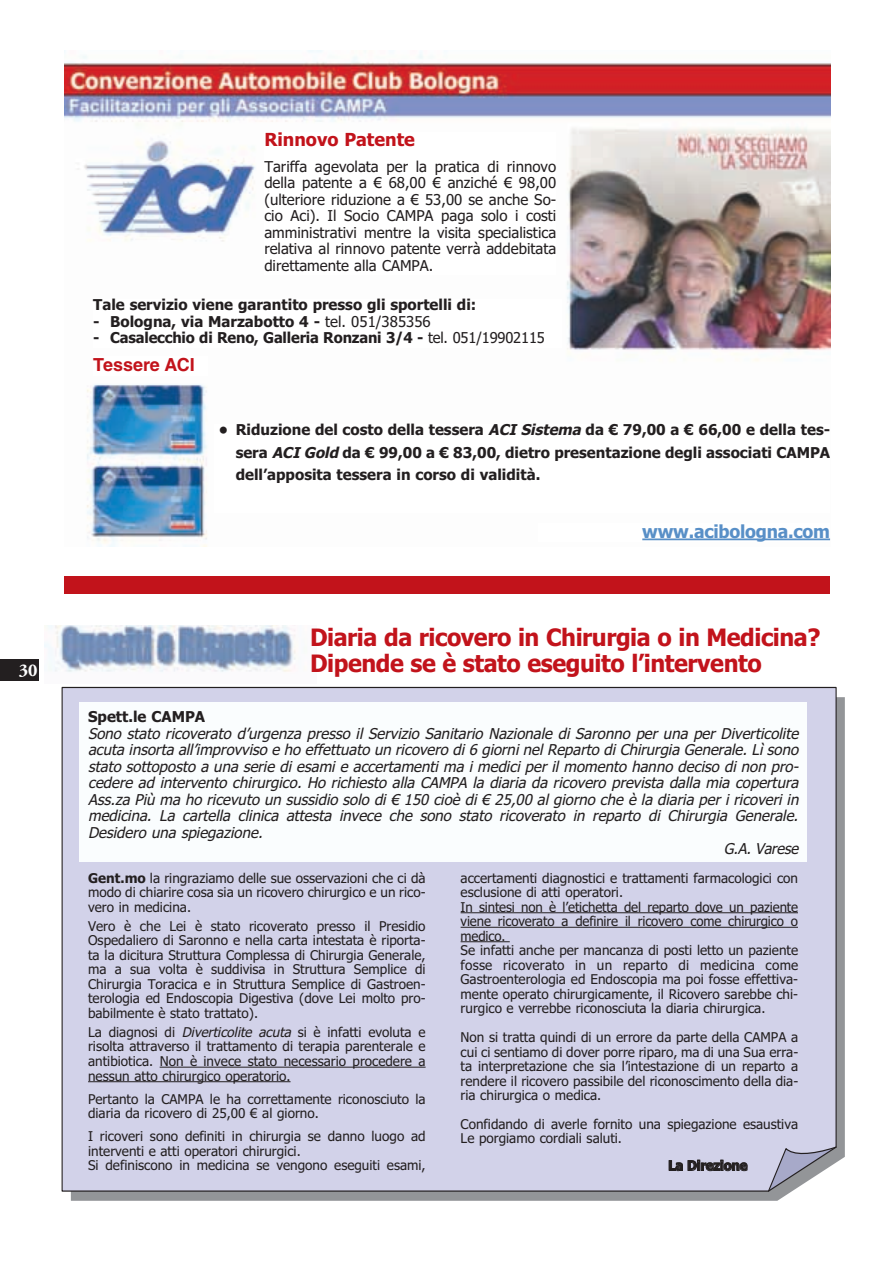
<style>
.page{position:relative;width:892px;height:1263px;background:#fff}
.page>*{position:absolute;margin:0;border:0;box-sizing:border-box;transform-origin:0 0}
.t1{font:24px/25.5px "Tahoma Bold OTF";letter-spacing:-.02em;color:#c2131b}
.t2{font:18px "Tahoma Bold OTF";letter-spacing:-.015em;color:#588fc7}
.t3{font:18px "Tahoma Bold OTF";color:#c2131b}
.t4{font:700 18px "Helvetica LT Std";color:#c2131b}
.t5{font:700 18px "Adobe Garamond Pro";color:#fff}
.t6{font:italic 15px "Tahoma";color:#231f20}
.t7{font:15px/22.5px "Tahoma Bold OTF";color:#231f20;text-align:justify}
.t8{font:15px/16.5px "Tahoma";color:#231f20;text-align:justify}
.t9{font:13.5px/14.5px "Tahoma";color:#231f20;text-align:justify}
.t10{font:700 13.5px "Tahoma";letter-spacing:-.02em;color:#231f20}
.s1{font-family:"Tahoma"}
.s2{font-style:italic}
.s3{font-family:"Tahoma Bold OTF"}
</style>
<div class="page">
<div style="left:0;top:660px;width:39px;height:21px;background:#231f20"></div>
<svg style="left:71px;top:697px;width:774px;height:504px;background:#9b9da0"></svg>
<div style="left:62px;top:687px;width:775px;height:505px;background:#d2d2e9"></div>
<svg style="left:767px;top:1146px;width:70px;height:47px"></svg>
<img style="left:44px;top:626px;width:252px;height:46px">
<div style="left:80px;top:702px;width:727px;height:159px;background:#fafdfe"></div>
<hr style="left:160px;top:1067px;width:265px;height:1px;background:#231f20">
<hr style="left:88px;top:1081px;width:202px;height:1px;background:#231f20">
<hr style="left:460px;top:912px;width:338px;height:1px;background:#231f20">
<hr style="left:460px;top:927px;width:338px;height:1px;background:#231f20">
<hr style="left:460px;top:941px;width:50px;height:1px;background:#231f20">
<svg style="left:669px;top:1160px;width:78px;height:11px"></svg>
<img style="left:64px;top:50px;width:766px;height:496px">
<div style="left:264px;top:132px;width:292px;height:143px;background:#fff"></div>
<div style="left:93px;top:299px;width:469px;height:48px;background:#fff"></div>
<div style="left:93px;top:356px;width:114px;height:20px;background:#fff"></div>
<div style="left:214px;top:424px;width:616px;height:89px;background:#fff"></div>
<div style="left:539px;top:523px;width:291px;height:19px;background:#fff"></div>
<hr style="left:642px;top:538px;width:188px;height:2px;background:#588fc7">
<div style="left:64px;top:577px;width:766px;height:17px;background:#c2131b"></div>
<h2 class="t5" style="left:19px;top:659px;width:20px">30</h2>
<h2 class="t3" style="left:264px;top:132px;width:152px">Rinnovo Patente</h2>
<p class="t8" style="left:264px;top:159px;width:293px">Tariffa agevolata per la pratica di rinnovo della patente a € 68,00 € anziché € 98,00 (ulteriore riduzione a € 53,00 se anche So - cio Aci). Il Socio CAMPA paga solo i costi amministrativi mentre la visita specialistica relativa al rinnovo patente verrà addebitata direttamente alla CAMPA.</p>
<p class="t7" style="left:93px;top:295px;width:384px">Tale servizio viene garantito presso gli sportelli di:</p>
<p class="t7" style="left:93px;top:312px;width:339px">- Bologna, via Marzabotto 4 - <span class="s1">tel. 051/385356</span></p>
<p class="t7" style="left:93px;top:328px;width:453px">- Casalecchio di Reno, Galleria Ronzani 3/4 - <span class="s1">tel. 051/19902115</span></p>
<h2 class="t4" style="left:93px;top:354px;width:103px">Tessere ACI</h2>
<p class="t7" style="left:236px;top:420px;width:596px;text-indent:-17px">• Riduzione del costo della tessera <span class="s2">ACI Sistema</span>da € 79,00 a € 66,00 e della tes&shy;sera <span class="s2">ACI Gold</span>da € 99,00 a € 83,00, dietro presentazione degli associati CAMPA dell’apposita tessera in corso di validità.</p>
<h2 class="t2" style="left:642px;top:524px;width:189px">www.acibologna.com</h2>
<h1 class="t1" style="left:310px;top:627px;width:512px">Diaria da ricovero in Chirurgia o in Medicina?<br>Dipende se è stato eseguito l’intervento</h1>
<p class="t7" style="left:88px;top:707px;width:119px">Spett.le CAMPA</p>
<p class="t6" style="left:88px;top:727px;width:715px">Sono stato ricoverato d’urgenza presso il Servizio Sanitario Nazionale di Saronno per una per Diverticolite</p>
<p class="t6" style="left:88px;top:744px;width:714px">acuta insorta all’improvviso e ho effettuato un ricovero di 6 giorni nel Reparto di Chirurgia Generale. Lì sono</p>
<p class="t6" style="left:88px;top:760px;width:714px">stato sottoposto a una serie di esami e accertamenti ma i medici per il momento hanno deciso di non pro-</p>
<p class="t6" style="left:88px;top:777px;width:715px">cedere ad intervento chirurgico. Ho richiesto alla CAMPA la diaria da ricovero prevista dalla mia copertura</p>
<p class="t6" style="left:88px;top:793px;width:715px">Ass.za Più ma ho ricevuto un sussidio solo di € 150 cioè di € 25,00 al giorno che è la diaria per i ricoveri in</p>
<p class="t6" style="left:88px;top:810px;width:714px">medicina. La cartella clinica attesta invece che sono stato ricoverato in reparto di Chirurgia Generale.</p>
<p class="t6" style="left:88px;top:826px;width:179px">Desidero una spiegazione.</p>
<p class="t6" style="left:724px;top:843px;width:79px">G.A. Varese</p>
<p class="t9" style="left:88px;top:872px;width:339px"><span class="s3">Gent.mo</span> la ringraziamo delle sue osservazioni che ci dà modo di chiarire cosa sia un ricovero chirurgico e un rico&shy;vero in medicina.</p>
<p class="t9" style="left:88px;top:920px;width:339px">Vero è che Lei è stato ricoverato presso il Presidio Ospedaliero di Saronno e nella carta intestata è riporta&shy;ta la dicitura Struttura Complessa di Chirurgia Generale, ma a sua volta è suddivisa in Struttura Semplice di Chirurgia Toracica e in Struttura Semplice di Gastroen&shy;terologia ed Endoscopia Digestiva (dove Lei molto pro&shy;babilmente è stato trattato).</p>
<p class="t9" style="left:88px;top:1026px;width:339px">La diagnosi di <span class="s2">Diverticolite acuta</span> si è infatti evoluta e risolta attraverso il trattamento di terapia parenterale e antibiotica. Non è invece stato necessario procedere a nessun atto chirurgico operatorio.</p>
<p class="t9" style="left:88px;top:1093px;width:339px">Pertanto la CAMPA le ha correttamente riconosciuto la diaria da ricovero di 25,00 € al giorno.</p>
<p class="t9" style="left:88px;top:1130px;width:339px;text-align:left">I ricoveri sono definiti in chirurgia se danno luogo ad interventi e atti operatori chirurgici.<br>Si definiscono in medicina se vengono eseguiti esami,</p>
<p class="t9" style="left:460px;top:872px;width:339px;text-align:left">accertamenti diagnostici e trattamenti farmacologici con esclusione di atti operatori.<br>In sintesi non è l’etichetta del reparto dove un paziente viene ricoverato a definire il ricovero come chirurgico o medico.<br>Se infatti anche per mancanza di posti letto un paziente fosse ricoverato in un reparto di medicina come Gastroenterologia ed Endoscopia ma poi fosse effettiva&shy;mente operato chirurgicamente, il Ricovero sarebbe chi&shy;rurgico e verrebbe riconosciuta la diaria chirurgica.</p>
<p class="t9" style="left:460px;top:1031px;width:339px">Non si tratta quindi di un errore da parte della CAMPA a cui ci sentiamo di dover porre riparo, ma di una Sua erra&shy;ta interpretazione che sia l’intestazione di un reparto a rendere il ricovero passibile del riconoscimento della dia&shy;ria chirurgica o medica.</p>
<p class="t9" style="left:460px;top:1118px;width:339px">Confidando di averle fornito una spiegazione esaustiva<br>Le porgiamo cordiali saluti.</p>
<p class="t10" style="left:668px;top:1160px;width:81px">La Direzione</p>
</div>
